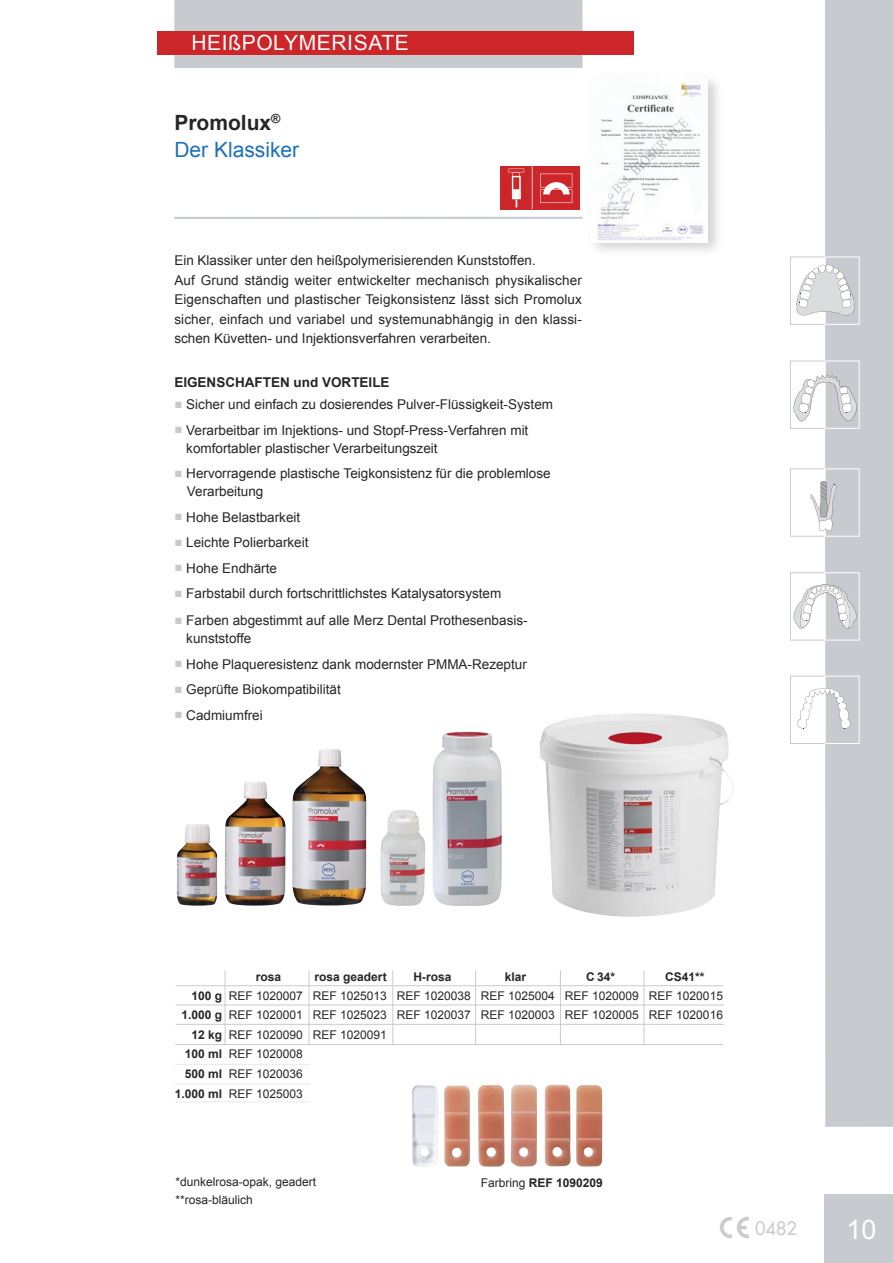
<style>
.page{position:relative;width:893px;height:1263px;background:#fff}
.page>*{position:absolute;margin:0;border:0;box-sizing:border-box;transform-origin:0 0}
.t1{font:27px "Arial";color:#fff}
.t2{font:21px "Arial";letter-spacing:.03em;color:#fff}
.t3{font:21px "Arial";color:#1f71b9}
.t4{font:700 21px "Arial";color:#272526}
.t5{font:18px "Futura";color:#cbcbcb}
.t6{font:13.5px/19.5px "Arial";color:#272526}
.t7{font:700 13.5px "Arial";color:#272526}
.t8{font:12px "Arial";color:#272526}
.t9{font:700 12px "Arial";color:#272526}
.s1{color:#c7cbd0}
.s2{font-weight:700}
.s3{font-weight:400}
.s4{font-family:"Europeen";font-size:21.45px}
</style>
<div class="page">
<div style="left:825px;top:1195px;width:68px;height:68px;background:#c7cbd0"></div>
<div style="left:825px;top:0;width:68px;height:1127px;background:#c7cbd0"></div>
<div style="left:174px;top:0;width:409px;height:68px;background:#c7cbd0"></div>
<div style="left:790px;top:257px;width:70px;height:68px;border:1px solid #c7cbd0"></div>
<div style="left:825px;top:257px;width:34px;height:68px;border:1px solid #fff"></div>
<svg style="left:796px;top:265px;width:59px;height:51px"></svg>
<div style="left:790px;top:361px;width:70px;height:68px;border:1px solid #c7cbd0"></div>
<div style="left:825px;top:361px;width:34px;height:68px;border:1px solid #fff"></div>
<div style="left:790px;top:469px;width:70px;height:67px;border:1px solid #c7cbd0"></div>
<div style="left:825px;top:469px;width:34px;height:67px;border:1px solid #fff"></div>
<div style="left:790px;top:572px;width:70px;height:68px;border:1px solid #c7cbd0"></div>
<div style="left:825px;top:572px;width:34px;height:68px;border:1px solid #fff"></div>
<svg style="left:810px;top:481px;width:27px;height:50px"></svg>
<div style="left:790px;top:676px;width:70px;height:68px;border:1px solid #c7cbd0"></div>
<div style="left:825px;top:676px;width:34px;height:68px;border:1px solid #fff"></div>
<svg style="left:793px;top:584px;width:64px;height:45px"></svg>
<svg style="left:797px;top:688px;width:53px;height:41px"></svg>
<svg style="left:793px;top:374px;width:64px;height:47px"></svg>
<hr style="left:174px;top:217px;width:409px;height:2px;background:#c7cbd0">
<div style="left:500px;top:166px;width:80px;height:43px;background:#cc262a"></div>
<svg style="left:540px;top:174px;width:32px;height:29px"></svg>
<hr style="left:532px;top:166px;width:1px;height:43px;background:#c7cbd0">
<svg style="left:512px;top:172px;width:9px;height:35px"></svg>
<hr style="left:508px;top:169px;width:16px;height:3px;background:#fff">
<img style="left:591px;top:77px;width:117px;height:165px">
<div style="left:157px;top:32px;width:477px;height:23px;background:#cc262a"></div>
<img style="left:292px;top:749px;width:74px;height:157px">
<img style="left:177px;top:824px;width:40px;height:82px">
<img style="left:432px;top:732px;width:70px;height:174px">
<img style="left:381px;top:809px;width:44px;height:97px">
<img style="left:225px;top:781px;width:61px;height:125px">
<hr style="left:176px;top:1004px;width:548px;height:1px;background:#c7cbd0">
<hr style="left:176px;top:1024px;width:548px;height:1px;background:#c7cbd0">
<svg style="left:175px;top:1064px;width:135px;height:1px"></svg>
<svg style="left:176px;top:1084px;width:134px;height:1px"></svg>
<svg style="left:176px;top:1101px;width:134px;height:1px"></svg>
<hr style="left:392px;top:970px;width:1px;height:75px;background:#c7cbd0">
<hr style="left:475px;top:970px;width:1px;height:75px;background:#c7cbd0">
<hr style="left:560px;top:970px;width:1px;height:75px;background:#c7cbd0">
<hr style="left:309px;top:970px;width:1px;height:75px;background:#c7cbd0">
<hr style="left:176px;top:985px;width:547px;height:1px;background:#c7cbd0">
<hr style="left:225px;top:970px;width:1px;height:75px;background:#c7cbd0">
<img style="left:412px;top:1084px;width:159px;height:83px">
<img style="left:576px;top:1085px;width:26px;height:81px">
<hr style="left:644px;top:970px;width:1px;height:75px;background:#c7cbd0">
<img style="left:539px;top:713px;width:194px;height:204px">
<hr style="left:175px;top:1044px;width:548px;height:1px;background:#c7cbd0">
<p class="t2" style="left:191px;top:31px;width:219px">HEIßPOLYMERISATE</p>
<p class="t4" style="left:174px;top:111px;width:108px">Promolux<sup>®</sup></p>
<p class="t3" style="left:174px;top:138px;width:126px">Der Klassiker</p>
<p class="t6" style="left:174px;top:251px;width:363px">Ein Klassiker unter den heißpolymerisierenden Kunststoffen.</p>
<p class="t6" style="left:174px;top:270px;width:409px">Auf Grund ständig weiter entwickelter mechanisch physikalischer</p>
<p class="t6" style="left:174px;top:290px;width:409px">Eigenschaften und plastischer Teigkonsistenz lässt sich Promolux</p>
<p class="t6" style="left:174px;top:309px;width:409px">sicher, einfach und variabel und systemunabhängig in den klassi&shy;schen Küvetten- und Injektionsverfahren verarbeiten.</p>
<p class="t7" style="left:174px;top:374px;width:217px">EIGENSCHAFTEN und VORTEILE</p>
<p class="t6" style="left:174px;top:395px;width:380px"><span class="s1">■</span> Sicher und einfach zu dosierendes Pulver-Flüssigkeit-System</p>
<p class="t6" style="left:174px;top:420px;width:356px"><span class="s1">■</span> Verarbeitbar im Injektions- und Stopf-Press-Verfahren mit</p>
<p class="t6" style="left:186px;top:438px;width:253px">komfortabler plastischer Verarbeitungszeit</p>
<p class="t6" style="left:174px;top:464px;width:378px"><span class="s1">■</span> Hervorragende plastische Teigkonsistenz für die problemlose</p>
<p class="t6" style="left:187px;top:482px;width:78px">Verarbeitung</p>
<p class="t6" style="left:174px;top:507px;width:127px"><span class="s1">■</span> Hohe Belastbarkeit</p>
<p class="t6" style="left:174px;top:533px;width:136px"><span class="s1">■</span> Leichte Polierbarkeit</p>
<p class="t6" style="left:174px;top:558px;width:104px"><span class="s1">■</span> Hohe Endhärte</p>
<p class="t6" style="left:174px;top:584px;width:328px"><span class="s1">■</span> Farbstabil durch fortschrittlichstes Katalysatorsystem</p>
<p class="t6" style="left:174px;top:611px;width:355px"><span class="s1">■</span> Farben abgestimmt auf alle Merz Dental Prothesenbasis-</p>
<p class="t6" style="left:186px;top:629px;width:67px">kunststoffe</p>
<p class="t6" style="left:174px;top:654px;width:354px"><span class="s1">■</span> Hohe Plaqueresistenz dank modernster PMMA-Rezeptur</p>
<p class="t6" style="left:174px;top:680px;width:168px"><span class="s1">■</span> Geprüfte Biokompatibilität</p>
<p class="t6" style="left:174px;top:705px;width:90px"><span class="s1">■</span> Cadmiumfrei</p>
<p class="t9" style="left:256px;top:970px;width:27px">rosa</p>
<p class="t9" style="left:315px;top:970px;width:74px">rosa geadert</p>
<p class="t9" style="left:413px;top:970px;width:40px">H-rosa</p>
<p class="t9" style="left:505px;top:970px;width:23px">klar</p>
<p class="t9" style="left:586px;top:970px;width:31px">C 34*</p>
<p class="t9" style="left:665px;top:970px;width:41px">CS41**</p>
<p class="t8" style="left:191px;top:989px;width:533px"><span class="s2">100 g</span> REF 1020007 REF 1025013 REF 1020038 REF 1025004 REF 1020009 REF 1020015</p>
<p class="t8" style="left:181px;top:1009px;width:543px"><span class="s2">1.000 g</span> REF 1020001 REF 1025023 REF 1020037 REF 1020003 REF 1020005 REF 1020016</p>
<p class="t8" style="left:191px;top:1028px;width:197px"><span class="s2">12 kg</span> REF 1020090 REF 1020091</p>
<p class="t8" style="left:185px;top:1048px;width:120px"><span class="s2">100 ml</span> REF 1020008</p>
<p class="t8" style="left:185px;top:1067px;width:120px"><span class="s2">500 ml</span> REF 1020036</p>
<p class="t8" style="left:175px;top:1087px;width:130px"><span class="s2">1.000 ml</span> REF 1025003</p>
<p class="t8" style="left:175px;top:1175px;width:142px">*dunkelrosa-opak, geadert</p>
<p class="t8" style="left:175px;top:1193px;width:79px">**rosa-bläulich</p>
<p class="t9" style="left:481px;top:1176px;width:124px"><span class="s3">Farbring</span> REF 1090209</p>
<p class="t5" style="left:719px;top:1219px;width:79px"><span class="s4">C</span> 0482</p>
<p class="t1" style="left:847px;top:1215px;width:32px">10</p>
</div>
